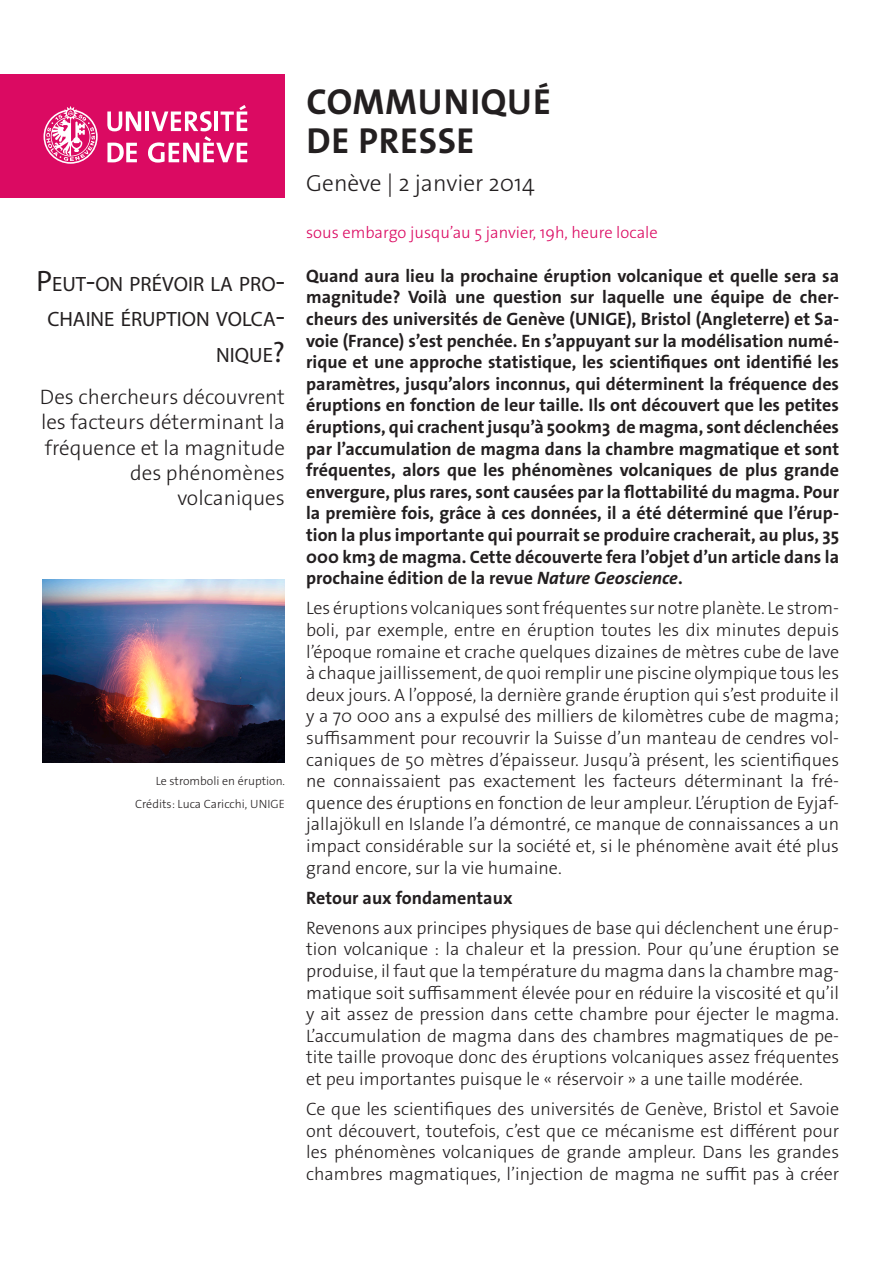
<style>
.page{position:relative;width:893px;height:1263px;background:#fff}
.page>*{position:absolute;margin:0;border:0;box-sizing:border-box;transform-origin:0 0}
._4__texte_courant{font:700 36.3px "The Sans Os F";letter-spacing:.02em;color:#231f20}
._4__texte_courant-2{font:300 23.4px "The Sans Os F";color:#231f20}
._2__sous-titre{font:300 21px/25.2px "The Sans Os F";color:#231f20;text-align:right}
._1__grand_titre{font:20.7px/35.5px "Myriad Pro";color:#231f20;text-align:right}
._4__texte_courant-3{font:300 18px/21.6px "The Sans Os F";color:#231f20;text-align:justify}
._4__texte_courant-4{font:700 18px/21.6px "The Sans Os F";color:#231f20;text-align:justify}
.embargo{font:300 16.5px "The Sans Os F";color:#db0a62}
._4__texte_courant-5{font:300 12px "The Sans Os F";color:#231f20}
.s1{font-size:29.7px}
.s2{font-style:italic}
</style>
<div class="page">
<div style="left:0;top:74px;width:285px;height:124px;background:#db0a62"></div>
<svg style="left:44px;top:106px;width:54px;height:58px"></svg>
<svg style="left:107px;top:111px;width:34px;height:20px"></svg>
<hr style="left:145px;top:111px;width:4px;height:20px;background:#fff">
<svg style="left:107px;top:143px;width:30px;height:19px"></svg>
<svg style="left:148px;top:105px;width:99px;height:58px"></svg>
<img style="left:43px;top:580px;width:242px;height:183px">
<p class="_1__grand_titre" style="left:37px;top:266px;width:250px"><span class="s1">P</span>EUT<span class="s1">-</span>ON PRÉVOIR LA PRO<span class="s1">-<br></span>CHAINE ÉRUPTION VOLCA<span class="s1">-<br></span>NIQUE<span class="s1">?</span></p>
<p class="_2__sous-titre" style="left:40px;top:385px;width:246px">Des chercheurs découvrent les facteurs déterminant la fréquence et la magnitude des phénomènes volcaniques</p>
<p class="_4__texte_courant-5" style="left:156px;top:773px;width:131px">Le stromboli en éruption.</p>
<p class="_4__texte_courant-5" style="left:135px;top:796px;width:151px">Crédits: Luca Caricchi, UNIGE</p>
<p class="_4__texte_courant" style="left:306px;top:78px;width:246px">COMMUNIQUÉ</p>
<p class="_4__texte_courant" style="left:306px;top:117px;width:170px">DE PRESSE</p>
<p class="_4__texte_courant-2" style="left:306px;top:168px;width:230px">Genève | 2 janvier 2014</p>
<p class="embargo" style="left:306px;top:222px;width:353px">sous embargo jusqu’au 5 janvier, 19h, heure locale</p>
<p class="_4__texte_courant-4" style="left:306px;top:265px;width:534px">Quand aura lieu la prochaine éruption volcanique et quelle sera sa magnitude? Voilà une question sur laquelle une équipe de cher&shy;cheurs des universités de Genève (UNIGE), Bristol (Angleterre) et Sa&shy;voie (France) s’est penchée. En s’appuyant sur la modélisation numé&shy;rique et une approche statistique, les scientifiques ont identifié les paramètres, jusqu’alors inconnus, qui déterminent la fréquence des éruptions en fonction de leur taille. Ils ont découvert que les petites éruptions, qui crachent jusqu’à 500km3 de magma, sont déclenchées par l’accumulation de magma dans la chambre magmatique et sont fréquentes, alors que les phénomènes volcaniques de plus grande envergure, plus rares, sont causées par la flottabilité du magma. Pour la première fois, grâce à ces données, il a été déterminé que l’érup&shy;tion la plus importante qui pourrait se produire cracherait, au plus, 35<br>000 km3 de magma. Cette découverte fera l’objet d’un article dans la prochaine édition de la revue <span class="s2">Nature Geoscience</span>.</p>
<p class="_4__texte_courant-3" style="left:306px;top:598px;width:534px">Les éruptions volcaniques sont fréquentes sur notre planète. Le strom&shy;boli, par exemple, entre en éruption toutes les dix minutes depuis l’époque romaine et crache quelques dizaines de mètres cube de lave à chaque jaillissement, de quoi remplir une piscine olympique tous les deux jours. A l’opposé, la dernière grande éruption qui s’est produite il y a 70 000 ans a expulsé des milliers de kilomètres cube de magma; suffisamment pour recouvrir la Suisse d’un manteau de cendres vol&shy;caniques de 50 mètres d’épaisseur. Jusqu’à présent, les scientifiques ne connaissaient pas exactement les facteurs déterminant la fré&shy;quence des éruptions en fonction de leur ampleur. L’éruption de Eyjaf&shy;jallajökull en Islande l’a démontré, ce manque de connaissances a un impact considérable sur la société et, si le phénomène avait été plus grand encore, sur la vie humaine.</p>
<p class="_4__texte_courant-4" style="left:306px;top:887px;width:208px">Retour aux fondamentaux</p>
<p class="_4__texte_courant-3" style="left:306px;top:917px;width:534px">Revenons aux principes physiques de base qui déclenchent une érup&shy;tion volcanique : la chaleur et la pression. Pour qu’une éruption se produise, il faut que la température du magma dans la chambre mag&shy;matique soit suffisamment élevée pour en réduire la viscosité et qu’il y ait assez de pression dans cette chambre pour éjecter le magma.<br>L’accumulation de magma dans des chambres magmatiques de pe&shy;tite taille provoque donc des éruptions volcaniques assez fréquentes et peu importantes puisque le « réservoir » a une taille modérée.</p>
<p class="_4__texte_courant-3" style="left:306px;top:1098px;width:534px">Ce que les scientifiques des universités de Genève, Bristol et Savoie ont découvert, toutefois, c’est que ce mécanisme est différent pour les phénomènes volcaniques de grande ampleur. Dans les grandes chambres magmatiques, l’injection de magma ne suffit pas à créer</p>
</div>
